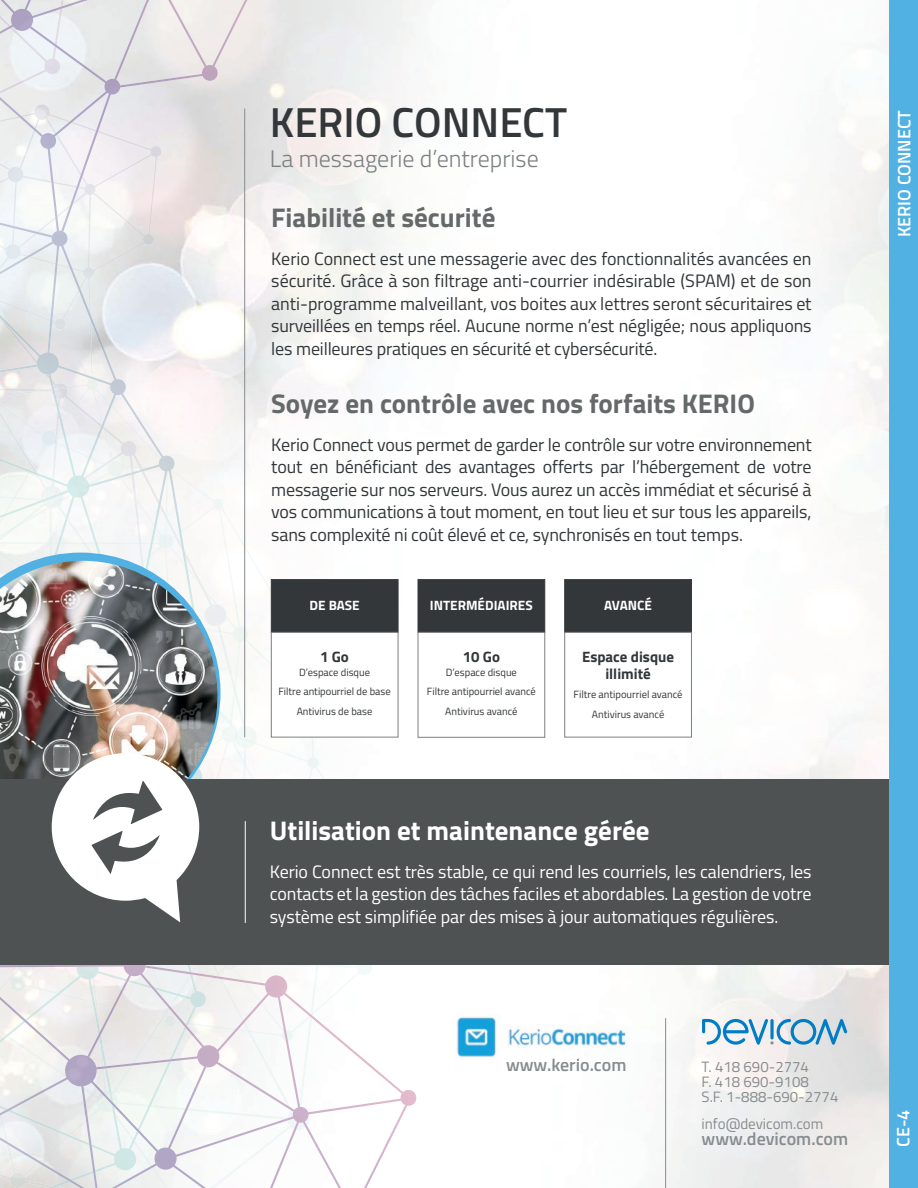
<style>
.page{position:relative;width:918px;height:1188px;background:#fff}
.page>*{position:absolute;margin:0;border:0;box-sizing:border-box;transform-origin:0 0}
.t1{font:600 42px "Titillium Web";color:#333739}
.t2{font:700 27px "Titillium Web";color:#66696a}
.t3{font:700 27px "Titillium Web";color:#fff}
.t4{font:300 24px "Titillium Web";color:#7c7f81}
.t5{font:18px/22.5px "Titillium Web";letter-spacing:-.01em;color:#333739;text-align:justify}
.t6{font:18px/22.5px "Titillium Web";letter-spacing:-.005em;color:#fff;text-align:justify}
.t7{font:600 18px "Titillium Web";color:#fff}
.t8{font:600 18px "Titillium Web";color:#888c8f}
.t9{font:600 18px "Titillium Web";color:#878c8f}
.t10{font:15px/15px "Titillium Web";color:#888c8f}
.t11{font:700 15px/16.5px "Titillium Web";color:#333739;text-align:center}
.t12{font:700 13.5px "Titillium Web";color:#fff}
.t13{font:10.5px/19.5px "Titillium Web";color:#333739;text-align:center}
</style>
<div class="page">
<img style="left:99px;top:104px;width:63px;height:157px">
<img style="left:99px;top:260px;width:15px;height:14px">
<img style="left:236px;top:531px;width:48px;height:248px">
<img style="left:198px;top:514px;width:8px;height:39px">
<img style="left:220px;top:604px;width:35px;height:175px">
<img style="left:0;top:0;width:149px;height:155px">
<img style="left:148px;top:0;width:99px;height:84px">
<img style="left:0;top:155px;width:99px;height:398px">
<img style="left:99px;top:335px;width:50px;height:218px">
<img style="left:148px;top:432px;width:50px;height:121px">
<img style="left:0;top:965px;width:417px;height:223px">
<hr style="left:244px;top:109px;width:1px;height:628px;background:#888c8f">
<svg style="left:702px;top:1019px;width:145px;height:26px"></svg>
<hr style="left:665px;top:1018px;width:1px;height:170px;background:#888c8f">
<svg style="left:0;top:553px;width:220px;height:226px"></svg>
<img style="left:0;top:561px;width:219px;height:218px">
<div style="left:271px;top:579px;width:127px;height:54px;background:#333739;border:1px solid #333739"></div>
<div style="left:418px;top:579px;width:127px;height:54px;background:#333739;border:1px solid #333739"></div>
<div style="left:564px;top:579px;width:128px;height:54px;background:#333739;border:1px solid #333739"></div>
<div style="left:271px;top:632px;width:127px;height:105px;background:#fff;border:1px solid #7c7f81"></div>
<div style="left:418px;top:632px;width:127px;height:106px;background:#fff;border:1px solid #7c7f81"></div>
<div style="left:565px;top:632px;width:127px;height:105px;background:#fff;border:1px solid #7c7f81"></div>
<div style="left:0;top:779px;width:918px;height:186px;background:#4f5252"></div>
<div style="left:889px;top:0;width:29px;height:1188px;background:#50b1e2"></div>
<svg style="left:52px;top:753px;width:147px;height:169px"></svg>
<img style="left:455px;top:1014px;width:175px;height:48px">
<img style="left:506px;top:1059px;width:119px;height:3px">
<hr style="left:245px;top:821px;width:1px;height:102px;background:#fff">
<h1 class="t1" style="left:270px;top:91px;width:299px">KERIO CONNECT</h1>
<h3 class="t4" style="left:270px;top:142px;width:270px">La messagerie d’entreprise</h3>
<h2 class="t2" style="left:271px;top:197px;width:226px">Fiabilité et sécurité</h2>
<p class="t5" style="left:271px;top:246px;width:542px">Kerio Connect est une messagerie avec des fonctionnalités avancées en sécurité. Grâce à son filtrage anti-courrier indésirable (SPAM) et de son anti-programme malveillant, vos boites aux lettres seront sécuritaires et surveillées en temps réel. Aucune norme n’est négligée; nous appliquons les meilleures pratiques en sécurité et cybersécurité.</p>
<h2 class="t2" style="left:271px;top:383px;width:485px">Soyez en contrôle avec nos forfaits KERIO</h2>
<p class="t5" style="left:271px;top:432px;width:542px">Kerio Connect vous permet de garder le contrôle sur votre environnement tout en bénéficiant des avantages offerts par l’hébergement de votre messagerie sur nos serveurs. Vous aurez un accès immédiat et sécurisé à vos communications à tout moment, en tout lieu et sur tous les appareils, sans complexité ni coût élevé et ce, synchronisés en tout temps.</p>
<p class="t12" style="left:310px;top:595px;width:52px">DE BASE</p>
<p class="t12" style="left:430px;top:595px;width:104px">INTERMÉDIAIRES</p>
<p class="t12" style="left:604px;top:595px;width:49px">AVANCÉ</p>
<p class="t11" style="left:320px;top:648px;width:30px">1 Go</p>
<p class="t13" style="left:278px;top:662px;width:114px">D’espace disque<br>Filtre antipourriel de base<br>Antivirus de base</p>
<p class="t11" style="left:463px;top:648px;width:39px">10 Go</p>
<p class="t13" style="left:427px;top:662px;width:111px">D’espace disque<br>Filtre antipourriel avancé<br>Antivirus avancé</p>
<p class="t11" style="left:582px;top:648px;width:94px">Espace disque illimité</p>
<p class="t13" style="left:574px;top:684px;width:111px">Filtre antipourriel avancé<br>Antivirus avancé</p>
<h2 class="t3" style="left:270px;top:810px;width:381px">Utilisation et maintenance gérée</h2>
<p class="t6" style="left:270px;top:859px;width:543px">Kerio Connect est très stable, ce qui rend les courriels, les calendriers, les contacts et la gestion des tâches faciles et abordables. La gestion de votre système est simplifiée par des mises à jour automatiques régulières.</p>
<p class="t7" style="left:891px;top:237px;width:129px;rotate:-90deg">KERIO CONNECT</p>
<p class="t9" style="left:506px;top:1052px;width:122px">www.kerio.com</p>
<p class="t10" style="left:702px;top:1058px;width:138px">T. 418 690-2774<br>F. 418 690-9108<br>S.F. 1-888-690-2774</p>
<p class="t10" style="left:702px;top:1115px;width:123px">info@devicom.com</p>
<p class="t8" style="left:702px;top:1125px;width:148px">www.devicom.com</p>
<p class="t7" style="left:890px;top:1147px;width:39px;rotate:-90deg">CE-4</p>
</div>
